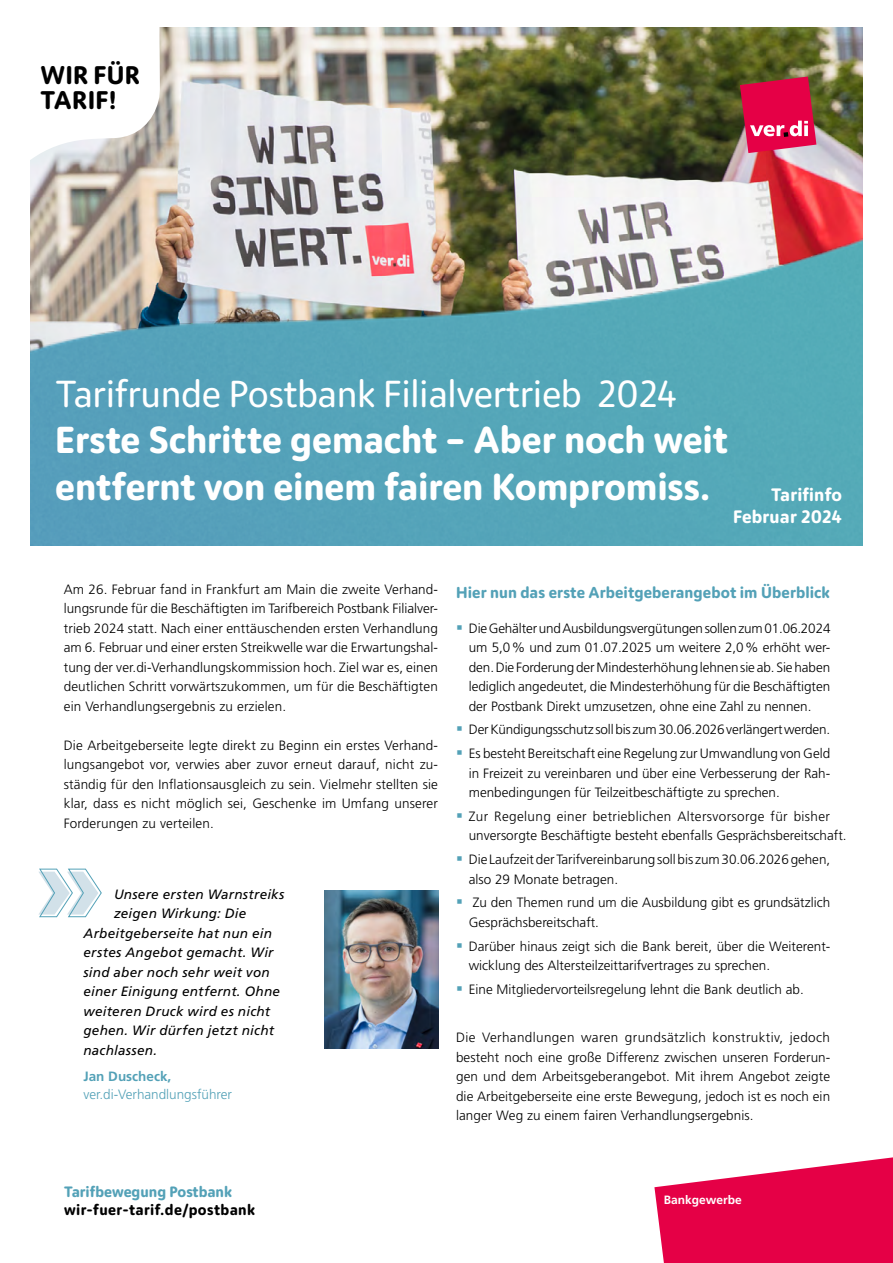
<style>
.page{position:relative;width:893px;height:1263px;background:#fff}
.page>*{position:absolute;margin:0;border:0;box-sizing:border-box;transform-origin:0 0}
.Ü1{font:700 37.5px/46.5px "Moniker Basic";letter-spacing:-.005em;color:#fff}
.Normal_text{font:700 25.5px/25.5px "Moniker Basic";letter-spacing:.01em;color:#000}
.Normal_text-2{font:700 18px "Moniker Basic";letter-spacing:.01em;color:#fff}
.Ü3{font:700 15.75px "Moniker Basic";letter-spacing:.005em;color:#53a1b7}
.t1{font:700 15px/18px "Moniker Basic";letter-spacing:.01em;color:#000}
.Normal_text-3{font:300 13.5px/19.5px "Frutiger LT Std";color:#000;text-align:justify}
.Zitat{font:italic 13.5px "Frutiger LT Std";letter-spacing:.02em;color:#000}
.Zitierender{font:300 13.5px "Frutiger LT Std";color:#53a1b7}
.Zitierender-2{font:700 13.5px "Frutiger LT Std";color:#53a1b7}
.T1_Absender_unten{font:700 12px "Frutiger LT Std";color:#fff}
.s1{font-weight:400}
.s2{color:#53a1b7}
</style>
<div class="page">
<img style="left:31px;top:27px;width:831px;height:203px">
<img style="left:31px;top:230px;width:831px;height:315px">
<svg style="left:31px;top:27px;width:129px;height:133px"></svg>
<svg style="left:740px;top:77px;width:76px;height:76px;background:#d42857"></svg>
<svg style="left:654px;top:1157px;width:239px;height:106px"></svg>
<img style="left:324px;top:891px;width:115px;height:157px">
<svg style="left:38px;top:868px;width:64px;height:49px"></svg>
<p class="Normal_text" style="left:40px;top:61px;width:101px">WIR FÜR</p>
<p class="Normal_text" style="left:40px;top:86px;width:78px">TARIF!</p>
<h2 class="Normal_text" style="left:47px;top:62px;width:101px">WIR FÜR<br>TARIF!</h2>
<p class="Ü1" style="left:55px;top:369px;width:674px"><span class="s1">Tarifrunde Postbank Filialvertrieb 2024<br></span>Erste Schritte gemacht – Aber noch weit entfernt von einem fairen Kompromiss.</p>
<p class="Normal_text-2" style="left:771px;top:482px;width:72px">Tarifinfo</p>
<p class="Normal_text-2" style="left:733px;top:504px;width:110px">Februar 2024</p>
<p class="Normal_text-3" style="left:64px;top:579px;width:376px">Am 26. Februar fand in Frankfurt am Main die zweite Verhand&shy;lungsrunde für die Beschäftigten im Tarifbereich Postbank Filialver&shy;trieb 2024 statt. Nach einer enttäuschenden ersten Verhandlung am 6. Februar und einer ersten Streikwelle war die Erwartungshal&shy;tung der ver.di-Verhandlungskommission hoch. Ziel war es, einen deutlichen Schritt vorwärtszukommen, um für die Beschäftigten ein Verhandlungsergebnis zu erzielen.</p>
<p class="Normal_text-3" style="left:64px;top:735px;width:376px">Die Arbeitgeberseite legte direkt zu Beginn ein erstes Verhand&shy;lungsangebot vor, verwies aber zuvor erneut darauf, nicht zu&shy;ständig für den Inflationsausgleich zu sein. Vielmehr stellten sie klar, dass es nicht möglich sei, Geschenke im Umfang unserer Forderungen zu verteilen.</p>
<p class="Zitat" style="left:114px;top:886px;width:172px">Unsere ersten Warnstreiks</p>
<p class="Zitat" style="left:114px;top:906px;width:134px">zeigen Wirkung: Die</p>
<p class="Zitat" style="left:84px;top:925px;width:190px">Arbeitgeberseite hat nun ein</p>
<p class="Zitat" style="left:84px;top:945px;width:192px">erstes Angebot gemacht. Wir</p>
<p class="Zitat" style="left:84px;top:964px;width:188px">sind aber noch sehr weit von</p>
<p class="Zitat" style="left:84px;top:984px;width:198px">einer Einigung entfernt. Ohne</p>
<p class="Zitat" style="left:84px;top:1003px;width:188px">weiteren Druck wird es nicht</p>
<p class="Zitat" style="left:84px;top:1023px;width:192px">gehen. Wir dürfen jetzt nicht</p>
<p class="Zitat" style="left:84px;top:1042px;width:75px">nachlassen.</p>
<p class="Zitierender-2" style="left:84px;top:1069px;width:89px">Jan Duscheck,</p>
<p class="Zitierender" style="left:84px;top:1087px;width:150px">ver.di-Verhandlungsführer</p>
<p class="Ü3" style="left:456px;top:582px;width:375px">Hier nun das erste Arbeitgeberangebot im Überblick</p>
<p class="Normal_text-3" style="left:469px;top:618px;width:363px">Die Gehälter und Ausbildungsvergütungen sollen zum 01.06.2024 um 5,0% und zum 01.07.2025 um weitere 2,0% erhöht wer&shy;den. Die Forderung der Mindesterhöhung lehnen sie ab. Sie haben lediglich angedeutet, die Mindesterhöhung für die Beschäftigten der Postbank Direkt umzusetzen, ohne eine Zahl zu nennen.</p>
<p class="Normal_text-3" style="left:469px;top:720px;width:363px">Der Kündigungsschutz soll bis zum 30.06.2026 verlängertwerden.</p>
<p class="Normal_text-3" style="left:469px;top:744px;width:363px">Es besteht Bereitschaft eine Regelung zur Umwandlung von Geld in Freizeit zu vereinbaren und über eine Verbesserung der Rah&shy;menbedingungen für Teilzeitbeschäftigte zu sprechen.</p>
<p class="Normal_text-3" style="left:469px;top:807px;width:379px">Zur Regelung einer betrieblichen Altersvorsorge für bisher unversorgte Beschäftigte besteht ebenfalls Gesprächsbereitschaft.</p>
<p class="Normal_text-3" style="left:469px;top:850px;width:363px">Die Laufzeit der Tarifvereinbarung soll bis zum 30.06.2026 gehen, also 29 Monate betragen.</p>
<p class="Normal_text-3" style="left:469px;top:893px;width:363px">Zu den Themen rund um die Ausbildung gibt es grundsätzlich<br>Gesprächsbereitschaft.</p>
<p class="Normal_text-3" style="left:469px;top:936px;width:363px">Darüber hinaus zeigt sich die Bank bereit, über die Weiterent&shy;wicklung des Altersteilzeittarifvertrages zu sprechen.</p>
<p class="Normal_text-3" style="left:469px;top:980px;width:337px">Eine Mitgliedervorteilsregelung lehnt die Bank deutlich ab.</p>
<p class="Normal_text-3" style="left:456px;top:1028px;width:376px">Die Verhandlungen waren grundsätzlich konstruktiv, jedoch besteht noch eine große Differenz zwischen unseren Forderun&shy;gen und dem Arbeitsgeberangebot. Mit ihrem Angebot zeigte die Arbeitgeberseite eine erste Bewegung, jedoch ist es noch ein langer Weg zu einem fairen Verhandlungsergebnis.</p>
<p class="t1" style="left:64px;top:1182px;width:192px"><span class="s2">Tarifbewegung Postbank </span>wir-fuer-tarif.de/postbank</p>
<p class="T1_Absender_unten" style="left:664px;top:1192px;width:80px">Bankgewerbe</p>
</div>
